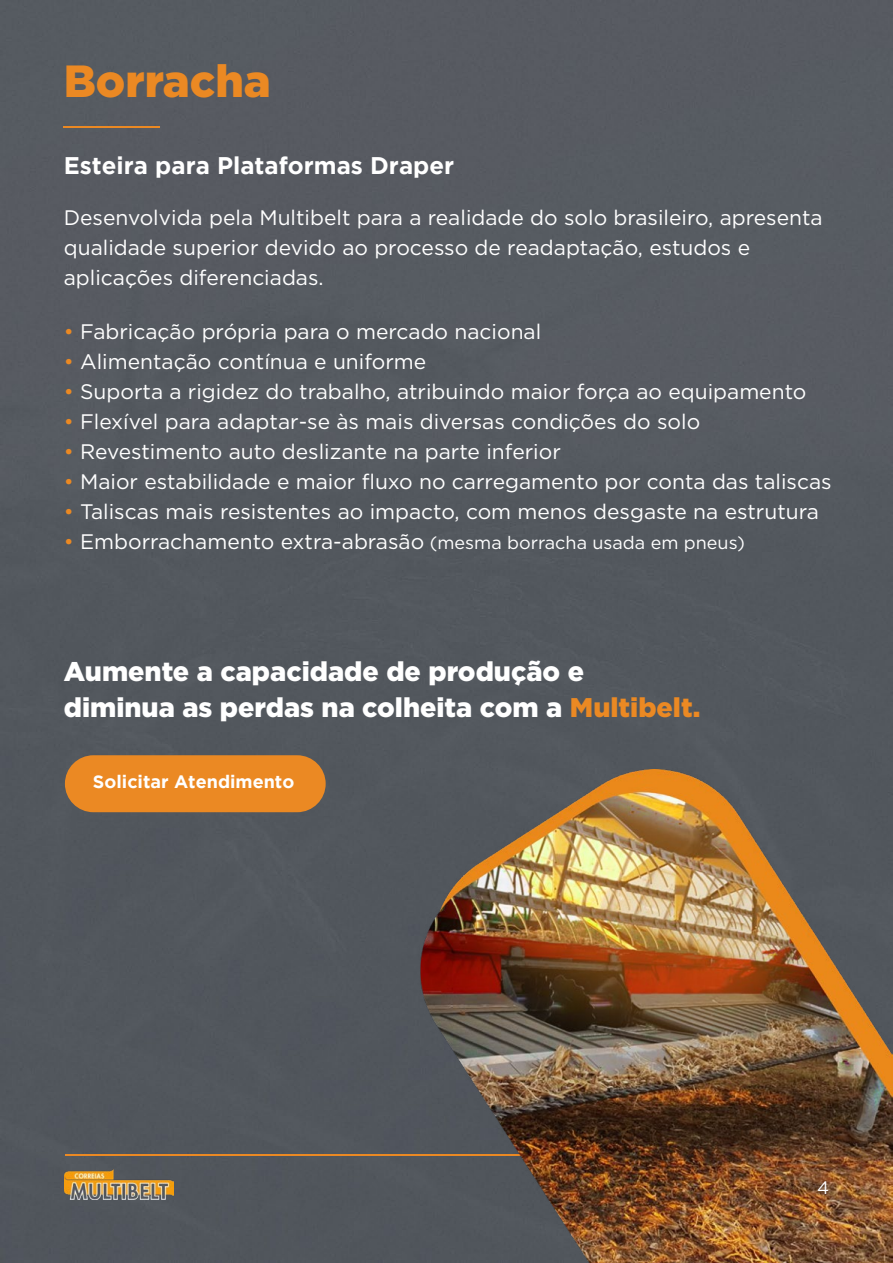
<style>
.page{position:relative;width:893px;height:1263px;background:#54595f}
.page>*{position:absolute;margin:0;border:0;box-sizing:border-box;transform-origin:0 0}
.t1{font:900 45px "Gotham";color:#eb8923}
.t2{font:900 27px/36px "Gotham";color:#fff}
.t3{font:700 24px "Gotham";color:#fff}
.t4{font:21px/30px "Gotham";color:#fff}
.t5{font:700 18px "Gotham";color:#fff}
.t6{font:18px "Gotham";color:#fff}
.s1{color:#eb8923}
.s2{font-size:18px}
</style>
<div class="page">
<hr style="left:65px;top:1154px;width:764px;height:1px;background:#eb8923">
<img style="left:64px;top:1169px;width:109px;height:30px">
<hr style="left:64px;top:126px;width:96px;height:2px;background:#eb8923">
<div style="left:65px;top:755px;width:261px;height:57px;background:#eb8923;border-radius:28px"></div>
<img style="left:369px;top:770px;width:524px;height:493px">
<h1 class="t1" style="left:64px;top:55px;width:209px">Borracha</h1>
<p class="t3" style="left:64px;top:151px;width:392px">Esteira para Plataformas Draper</p>
<p class="t4" style="left:64px;top:202px;width:760px">Desenvolvida pela Multibelt para a realidade do solo brasileiro, apresenta qualidade superior devido ao processo de readaptação, estudos e aplicações diferenciadas.</p>
<p class="t4" style="left:64px;top:316px;width:479px"><span class="s1">•</span> Fabricação própria para o mercado nacional</p>
<p class="t4" style="left:64px;top:346px;width:364px"><span class="s1">•</span> Alimentação contínua e uniforme</p>
<p class="t4" style="left:64px;top:376px;width:744px"><span class="s1">•</span> Suporta a rigidez do trabalho, atribuindo maior força ao equipamento</p>
<p class="t4" style="left:64px;top:406px;width:638px"><span class="s1">•</span> Flexível para adaptar-se às mais diversas condições do solo</p>
<p class="t4" style="left:64px;top:436px;width:499px"><span class="s1">•</span> Revestimento auto deslizante na parte inferior</p>
<p class="t4" style="left:64px;top:466px;width:769px"><span class="s1">•</span> Maior estabilidade e maior fluxo no carregamento por conta das taliscas</p>
<p class="t4" style="left:64px;top:496px;width:757px"><span class="s1">•</span> Taliscas mais resistentes ao impacto, com menos desgaste na estrutura</p>
<p class="t4" style="left:64px;top:526px;width:683px"><span class="s1">•</span> Emborrachamento extra-abrasão <span class="s2">(mesma borracha usada em pneus)</span></p>
<p class="t2" style="left:64px;top:653px;width:638px">Aumente a capacidade de produção e diminua as perdas na colheita com a <span class="s1">Multibelt.</span></p>
<p class="t5" style="left:93px;top:771px;width:203px">Solicitar Atendimento</p>
<p class="t6" style="left:817px;top:1176px;width:14px">4</p>
</div>
